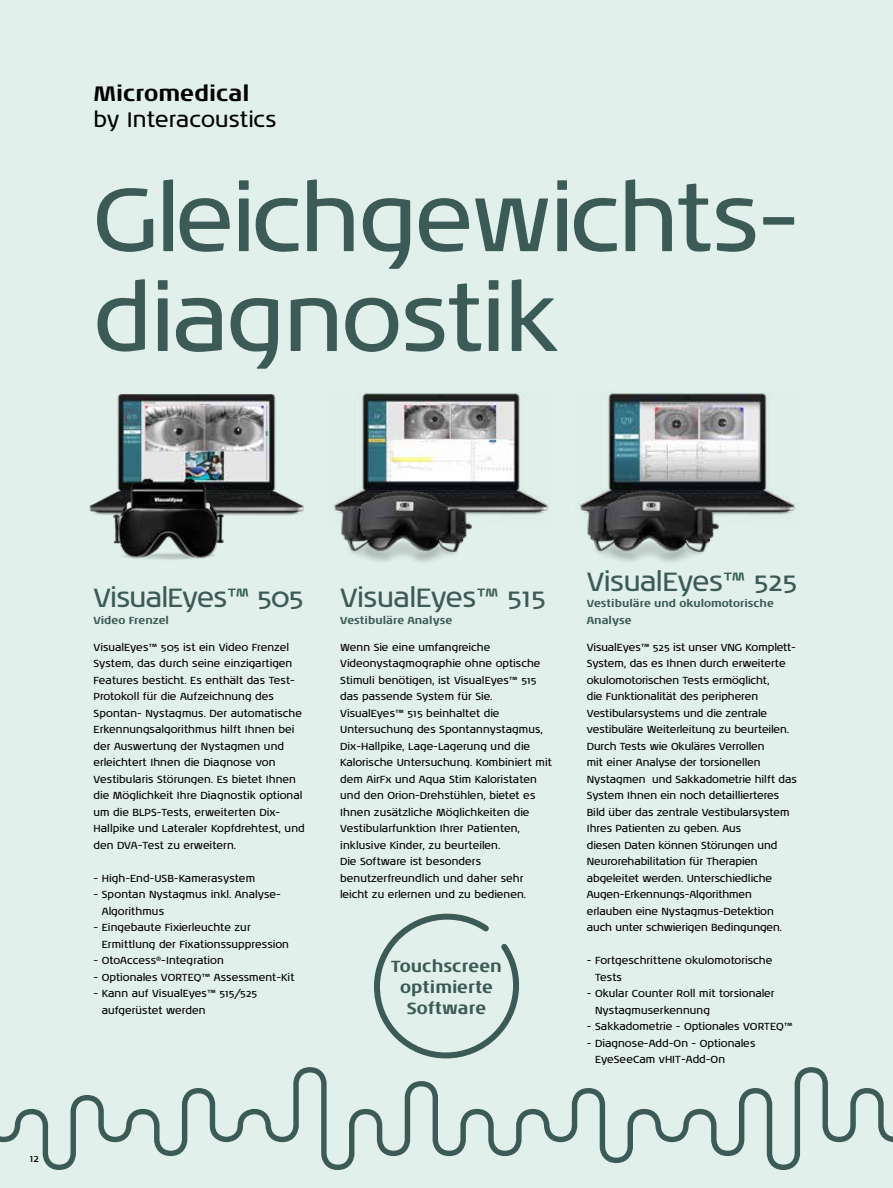
<style>
.page{position:relative;width:893px;height:1188px;background:#e1f0ea}
.page>*{position:absolute;margin:0;border:0;box-sizing:border-box;transform-origin:0 0}
.t1{font:92.25px/99.9px "Noa LT Pro";letter-spacing:-.02em;color:#3c5b56}
.t2{font:27px "Noa LT Pro";letter-spacing:-.02em;color:#3c5b56}
.t3{font:21.45px "Noa LT Pro";color:#000}
.t4{font:700 21.45px "Noa LT Pro";color:#000}
.t5{font:700 16.5px/21px "Noa LT Pro";color:#3c5b56;text-align:center}
.t6{font:10.5px/16.5px "Noa LT Pro";color:#000}
.t7{font:700 10.5px/16.5px "Noa LT Pro";color:#3c5b56}
</style>
<div class="page">
<svg style="left:0;top:1067px;width:893px;height:103px"></svg>
<svg style="left:362px;top:913px;width:166px;height:158px"></svg>
<img style="left:364px;top:393px;width:184px;height:122px">
<img style="left:362px;top:394px;width:185px;height:117px">
<img style="left:329px;top:488px;width:144px;height:74px">
<img style="left:610px;top:393px;width:185px;height:122px">
<img style="left:608px;top:394px;width:186px;height:117px">
<img style="left:575px;top:488px;width:144px;height:74px">
<img style="left:89px;top:394px;width:215px;height:122px">
<img style="left:99px;top:470px;width:139px;height:90px">
<h3 class="t4" style="left:94px;top:77px;width:158px">Micromedical</h3>
<h3 class="t3" style="left:94px;top:105px;width:184px">by Interacoustics</h3>
<h1 class="t1" style="left:94px;top:167px;width:707px">Gleichgewichts&shy;diagnostik</h1>
<p class="t6" style="left:30px;top:1150px;width:11px">12</p>
<h2 class="t2" style="left:94px;top:579px;width:212px">VisualEyes™ 505</h2>
<p class="t7" style="left:94px;top:611px;width:77px">Video Frenzel</p>
<p class="t6" style="left:94px;top:639px;width:213px">VisualEyes™ 505 ist ein Video Frenzel System, das durch seine einzigartigen Features besticht. Es enthält das Test-Protokoll für die Aufzeichnung des Spontan- Nystagmus. Der automatische Erkennungsalgorithmus hilft Ihnen bei der Auswertung der Nystagmen und erleichtert Ihnen die Diagnose von Vestibularis Störungen. Es bietet Ihnen die Möglichkeit Ihre Diagnostik optional um die BLPS-Tests, erweiterten Dix-Hallpike und Lateraler Kopfdrehtest, und den DVA-Test zu erweitern.</p>
<p class="t6" style="left:94px;top:870px;width:163px">- High-End-USB-Kamerasystem</p>
<p class="t6" style="left:102px;top:886px;width:181px;text-indent:-8px">- Spontan Nystagmus inkl. Analyse-<br>Algorithmus</p>
<p class="t6" style="left:102px;top:919px;width:189px;text-indent:-8px">- Eingebaute Fixierleuchte zur<br>Ermittlung der Fixationssuppression</p>
<p class="t6" style="left:94px;top:952px;width:132px">- OtoAccess<sup>®</sup>-Integration</p>
<p class="t6" style="left:94px;top:969px;width:202px">- Optionales VORTEQ™ Assessment-Kit</p>
<p class="t6" style="left:102px;top:985px;width:157px;text-indent:-8px">- Kann auf VisualEyes™ 515/525 aufgerüstet werden</p>
<h2 class="t2" style="left:340px;top:579px;width:207px">VisualEyes™ 515</h2>
<p class="t7" style="left:340px;top:611px;width:114px">Vestibuläre Analyse</p>
<p class="t6" style="left:340px;top:639px;width:213px">Wenn Sie eine umfangreiche Videonystagmographie ohne optische Stimuli benötigen, ist VisualEyes™ 515 das passende System für Sie.<br>VisualEyes™ 515 beinhaltet die Untersuchung des Spontannystagmus, Dix-Hallpike, Lage-Lagerung und die Kalorische Untersuchung. Kombiniert mit dem AirFx und Aqua Stim Kaloristaten und den Orion-Drehstühlen, bietet es Ihnen zusätzliche Möglichkeiten die Vestibularfunktion Ihrer Patienten, inklusive Kinder, zu beurteilen.<br>Die Software ist besonders benutzerfreundlich und daher sehr leicht zu erlernen und zu bedienen.</p>
<h3 class="t5" style="left:391px;top:954px;width:112px">Touchscreen optimierte<br>Software</h3>
<h2 class="t2" style="left:587px;top:562px;width:212px">VisualEyes™ 525</h2>
<p class="t7" style="left:587px;top:594px;width:189px">Vestibuläre und okulomotorische<br>Analyse</p>
<p class="t6" style="left:587px;top:639px;width:211px">VisualEyes™ 525 ist unser VNG Komplett-System, das es Ihnen durch erweiterte okulomotorischen Tests ermöglicht,<br>die Funktionalität des peripheren Vestibularsystems und die zentrale vestibuläre Weiterleitung zu beurteilen.<br>Durch Tests wie Okuläres Verrollen<br>mit einer Analyse der torsionellen Nystagmen und Sakkadometrie hilft das System Ihnen ein noch detaillierteres Bild über das zentrale Vestibularsystem Ihres Patienten zu geben. Aus<br>diesen Daten können Störungen und Neurorehabilitation für Therapien abgeleitet werden. Unterschiedliche Augen-Erkennungs-Algorithmen erlauben eine Nystagmus-Detektion auch unter schwierigen Bedingungen.</p>
<p class="t6" style="left:595px;top:952px;width:179px;text-indent:-8px">- Fortgeschrittene okulomotorische<br>Tests</p>
<p class="t6" style="left:595px;top:985px;width:181px;text-indent:-8px">- Okular Counter Roll mit torsionaler<br>Nystagmuserkennung</p>
<p class="t6" style="left:587px;top:1018px;width:207px">- Sakkadometrie - Optionales VORTEQ™</p>
<p class="t6" style="left:595px;top:1035px;width:162px;text-indent:-8px">- Diagnose-Add-On - Optionales<br>EyeSeeCam vHIT-Add-On</p>
</div>
